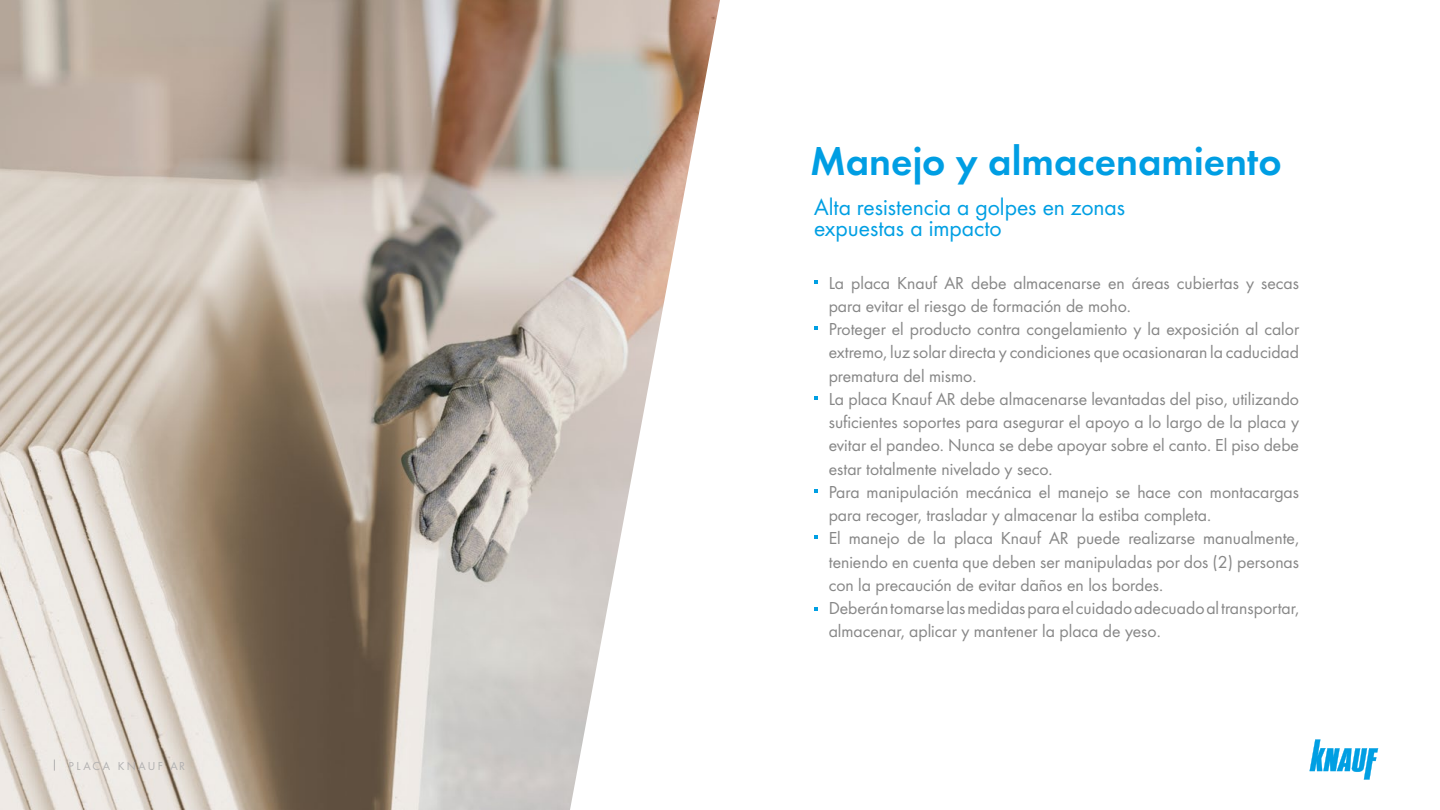
<style>
.page{position:relative;width:1440px;height:810px;background:#fff}
.page>*{position:absolute;margin:0;border:0;box-sizing:border-box;transform-origin:0 0}
.t1{font:41.25px "Futura Dem";color:#009ee3}
.t2{font:24px/21px "Futura Boo";color:#009fe3}
.t3{font:18px/23.2px "Futura Boo";color:#878787}
.t4{font:12px "Futura Boo";letter-spacing:.2em;color:#b2b1b1}
</style>
<div class="page">
<img style="left:0;top:0;width:570px;height:810px">
<svg style="left:570px;top:0;width:248px;height:809px"></svg>
<svg style="left:814px;top:280px;width:4px;height:4px"></svg>
<svg style="left:814px;top:326px;width:4px;height:4px"></svg>
<svg style="left:814px;top:535px;width:4px;height:4px"></svg>
<svg style="left:814px;top:490px;width:4px;height:3px"></svg>
<svg style="left:814px;top:397px;width:4px;height:3px"></svg>
<svg style="left:814px;top:607px;width:4px;height:4px"></svg>
<svg style="left:1310px;top:739px;width:68px;height:41px"></svg>
<p class="t4" style="left:69px;top:758px;width:118px">PLACA KNAUF AR</p>
<h1 class="t1" style="left:810px;top:131px;width:473px">Manejo y almacenamiento</h1>
<h2 class="t2" style="left:814px;top:197px;width:313px">Alta resistencia a golpes en zonas expuestas a impacto</h2>
<p class="t3" style="left:829px;top:271px;width:472px">La placa Knauf AR debe almacenarse en áreas cubiertas y secas para evitar el riesgo de formación de moho.<br>Proteger el producto contra congelamiento y la exposición al calor extremo, luz solar directa y condiciones que ocasionaran la caducidad prematura del mismo.<br>La placa Knauf AR debe almacenarse levantadas del piso, utilizando suficientes soportes para asegurar el apoyo a lo largo de la placa y evitar el pandeo. Nunca se debe apoyar sobre el canto. El piso debe estar totalmente nivelado y seco.<br>Para manipulación mecánica el manejo se hace con montacargas para recoger, trasladar y almacenar la estiba completa.<br>El manejo de la placa Knauf AR puede realizarse manualmente, teniendo en cuenta que deben ser manipuladas por dos (2) personas con la precaución de evitar daños en los bordes.<br>Deberán tomarse las medidas para el cuidado adecuado al transportar, almacenar, aplicar y mantener la placa de yeso.</p>
</div>
